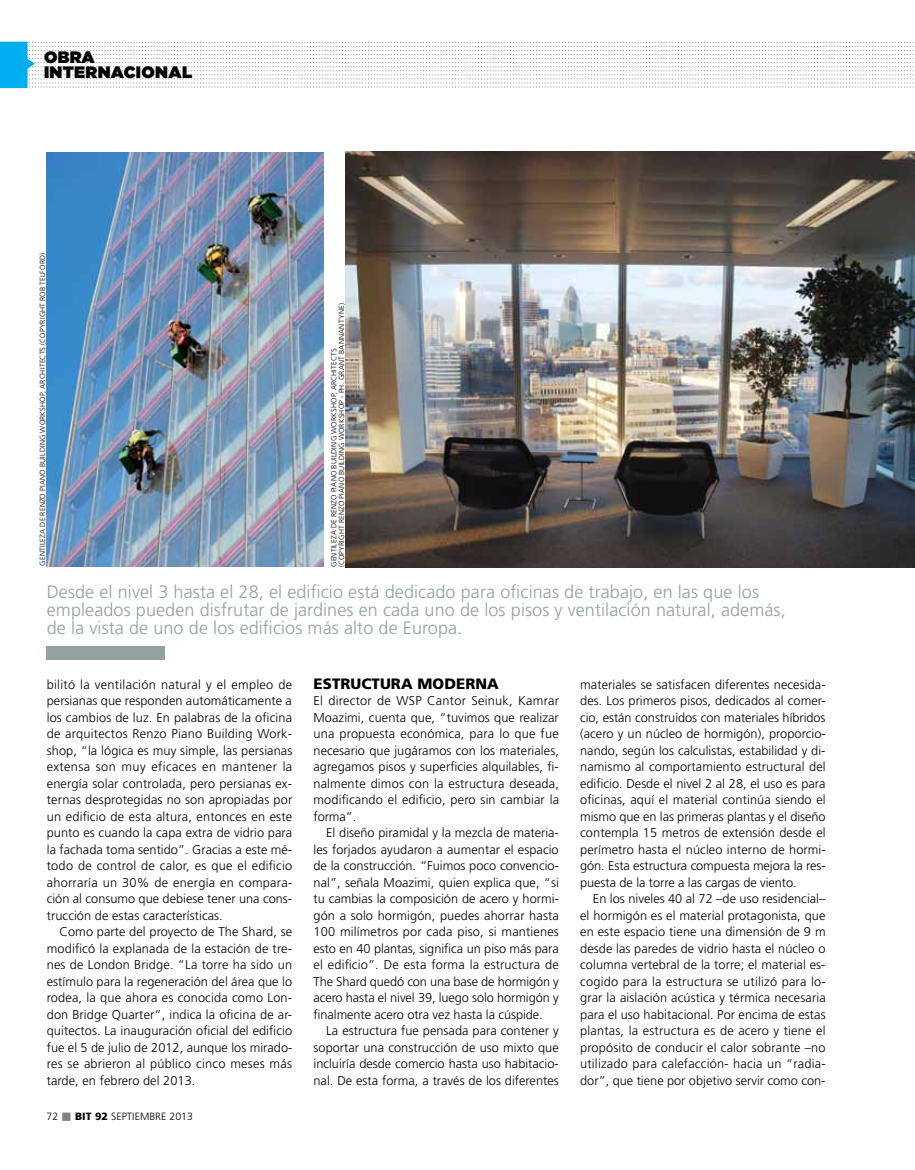
<style>
.page{position:relative;width:915px;height:1170px;background:#fff}
.page>*{position:absolute;margin:0;border:0;box-sizing:border-box;transform-origin:0 0}
.t1{font:300 18px/18px "Frutiger";letter-spacing:.005em;color:#92a1a2}
.t2{font:900 16.5px/15px "Gotham";letter-spacing:.02em;color:#000}
.t3{font:900 15px "Frutiger";letter-spacing:.005em;color:#000}
.t4{font:300 12.75px/16.5px "Frutiger";letter-spacing:.005em;color:#000;text-align:justify}
.t5{font:300 10.5px "Frutiger";letter-spacing:.005em;color:#000}
.t6{font:300 7.5px/7.5px "Frutiger";letter-spacing:.025em;color:#000}
.s1{color:#808285}
.s2{font-weight:900}
</style>
<div class="page">
<svg style="left:0;top:42px;width:913px;height:46px"></svg>
<img style="left:47px;top:152px;width:276px;height:414px">
<img style="left:345px;top:151px;width:569px;height:416px">
<div style="left:47px;top:646px;width:118px;height:13px;background:#92a1a2"></div>
<p class="t2" style="left:44px;top:49px;width:149px">OBRA<br>INTERNACIONAL</p>
<p class="t6" style="left:39px;top:565px;width:314px;rotate:-90deg">Gentileza de Renzo Piano Bu ilding Workshop, arc hitects (Copyright Rob Telford)</p>
<p class="t6" style="left:330px;top:567px;width:267px;rotate:-90deg">gentileza de Renzo Piano Bu ilding Workshop, arc hitects<br>(Copyright Renzo Piano Bu ilding Workshop - ph. Grant Bannantyne).</p>
<p class="t1" style="left:47px;top:582px;width:740px">Desde el nivel 3 hasta el 28, el edificio está dedicado para oficinas de trabajo, en las que los empleados pueden disfrutar de jardines en cada uno de los pisos y ventilación natural, además, de la vista de uno de los edificios más alto de Europa.</p>
<p class="t4" style="left:47px;top:675px;width:247px">bilitó la ventilación natural y el empleo de persianas que responden automáticamente a los cambios de luz. En palabras de la oficina de arquitectos Renzo Piano Building Work&shy;shop, “la lógica es muy simple, las persianas extensa son muy eficaces en mantener la energía solar controlada, pero persianas ex&shy;ternas desprotegidas no son apropiadas por un edificio de esta altura, entonces en este punto es cuando la capa extra de vidrio para la fachada toma sentido”. Gracias a este mé&shy;todo de control de calor, es que el edificio ahorraría un 30% de energía en compara&shy;ción al consumo que debiese tener una cons&shy;trucción de estas características.</p>
<p class="t4" style="left:47px;top:923px;width:247px;text-indent:13px">Como parte del proyecto de The Shard, se modificó la explanada de la estación de tre&shy;nes de London Bridge. “La torre ha sido un estímulo para la regeneración del área que lo rodea, la que ahora es conocida como Lon&shy;don Bridge Quarter”, indica la oficina de ar&shy;quitectos. La inauguración oficial del edificio fue el 5 de julio de 2012, aunque los mirado&shy;res se abrieron al público cinco meses más tarde, en febrero del 2013.</p>
<p class="t5" style="left:46px;top:1110px;width:148px">72 <span class="s1">■</span> <span class="s2">BIT 92</span> septiembre 2013</p>
<p class="t3" style="left:313px;top:674px;width:187px">ESTRUCTURA MODERNA</p>
<p class="t4" style="left:313px;top:692px;width:247px">El director de WSP Cantor Seinuk, Kamrar Moazimi, cuenta que, “tuvimos que realizar una propuesta económica, para lo que fue necesario que jugáramos con los materiales, agregamos pisos y superficies alquilables, fi&shy;nalmente dimos con la estructura deseada, modificando el edificio, pero sin cambiar la forma”.</p>
<p class="t4" style="left:313px;top:824px;width:247px;text-indent:13px">El diseño piramidal y la mezcla de materia&shy;les forjados ayudaron a aumentar el espacio de la construcción. “Fuimos poco convencio&shy;nal”, señala Moazimi, quien explica que, “si tu cambias la composición de acero y hormi&shy;gón a solo hormigón, puedes ahorrar hasta 100 milímetros por cada piso, si mantienes esto en 40 plantas, significa un piso más para el edificio”. De esta forma la estructura de The Shard quedó con una base de hormigón y acero hasta el nivel 39, luego solo hormigón y finalmente acero otra vez hasta la cúspide.</p>
<p class="t4" style="left:313px;top:1022px;width:247px;text-indent:13px">La estructura fue pensada para contener y soportar una construcción de uso mixto que incluiría desde comercio hasta uso habitacio&shy;nal. De esta forma, a través de los diferentes</p>
<p class="t4" style="left:580px;top:675px;width:247px">materiales se satisfacen diferentes necesida&shy;des. Los primeros pisos, dedicados al comer&shy;cio, están construidos con materiales híbridos (acero y un núcleo de hormigón), proporcio&shy;nando, según los calculistas, estabilidad y di&shy;namismo al comportamiento estructural del edificio. Desde el nivel 2 al 28, el uso es para oficinas, aquí el material continúa siendo el mismo que en las primeras plantas y el diseño contempla 15 metros de extensión desde el perímetro hasta el núcleo interno de hormi&shy;gón. Esta estructura compuesta mejora la res&shy;puesta de la torre a las cargas de viento.</p>
<p class="t4" style="left:580px;top:890px;width:247px;text-indent:13px">En los niveles 40 al 72 –de uso residencial– el hormigón es el material protagonista, que en este espacio tiene una dimensión de 9 m desde las paredes de vidrio hasta el núcleo o columna vertebral de la torre; el material es&shy;cogido para la estructura se utilizó para lo&shy;grar la aislación acústica y térmica necesaria para el uso habitacional. Por encima de estas plantas, la estructura es de acero y tiene el propósito de conducir el calor sobrante –no utilizado para calefacción- hacia un “radia&shy;dor”, que tiene por objetivo servir como con-</p>
</div>
